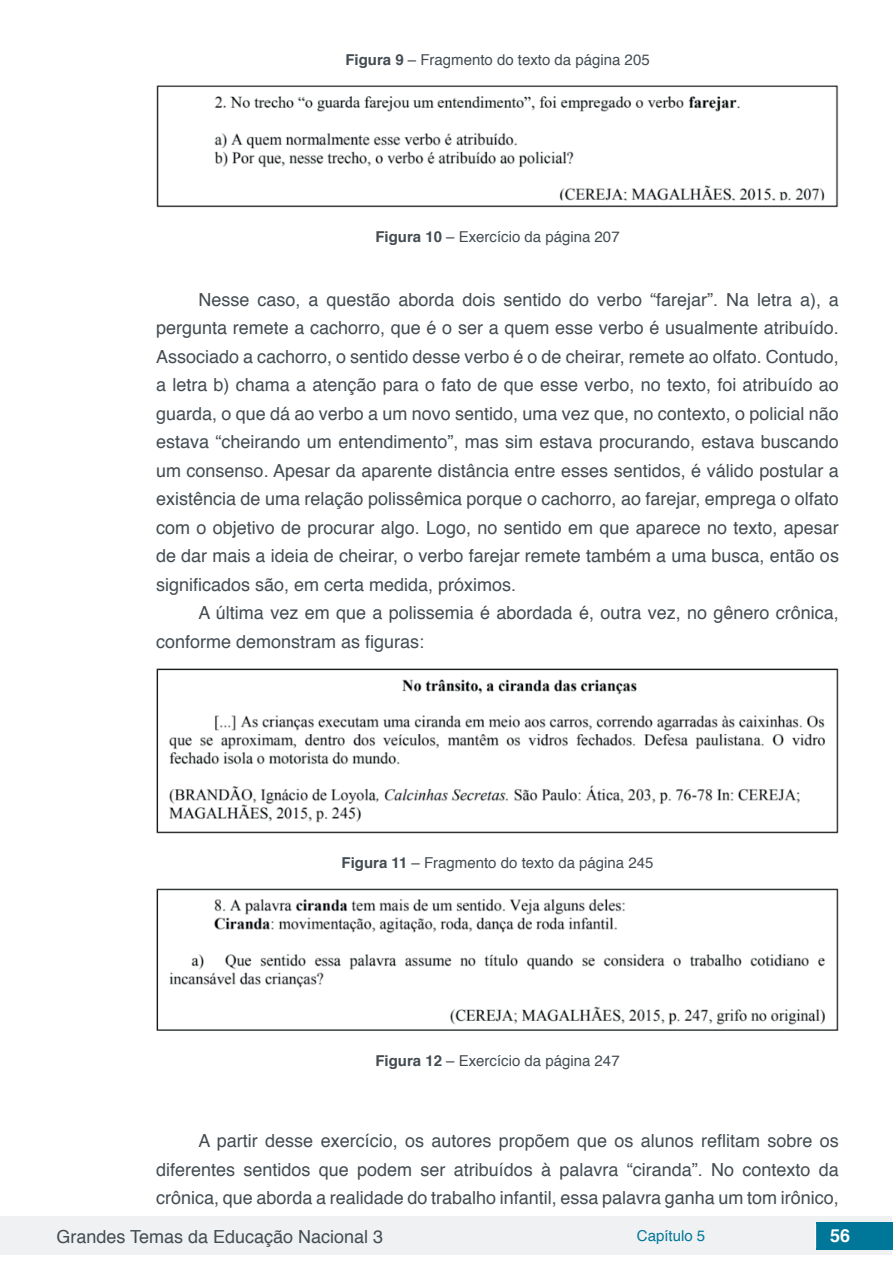
<style>
.page{position:relative;width:893px;height:1263px;background:#fff}
.page>*{position:absolute;margin:0;border:0;box-sizing:border-box;transform-origin:0 0}
.t1{font:18px/28.5px "Helvetica";color:#434c52;text-align:justify}
.t2{font:700 18px "Helvetica";color:#fff}
.t3{font:15px "Helvetica";color:#434c52}
.t4{font:15px "Helvetica";color:#007699}
.s1{font-weight:700}
</style>
<div class="page">
<div style="left:1px;top:1216px;width:891px;height:38px;background:#f0f1f2"></div>
<div style="left:816px;top:1222px;width:77px;height:27px;background:#007699"></div>
<svg style="left:815px;top:1224px;width:1px;height:24px"></svg>
<img style="left:156px;top:85px;width:683px;height:122px">
<img style="left:156px;top:668px;width:683px;height:165px">
<img style="left:156px;top:888px;width:683px;height:143px">
<p class="t3" style="left:345px;top:48px;width:306px"><span class="s1">Figura 9</span> – Fragmento do texto da página 205</p>
<p class="t3" style="left:375px;top:226px;width:246px"><span class="s1">Figura 10</span> – Exercício da página 207</p>
<p class="t1" style="left:156px;top:286px;width:684px;text-indent:43px">Nesse caso, a questão aborda dois sentido do verbo “farejar”. Na letra a), a pergunta remete a cachorro, que é o ser a quem esse verbo é usualmente atribuído.<br>Associado a cachorro, o sentido desse verbo é o de cheirar, remete ao olfato. Contudo, a letra b) chama a atenção para o fato de que esse verbo, no texto, foi atribuído ao guarda, o que dá ao verbo a um novo sentido, uma vez que, no contexto, o policial não estava “cheirando um entendimento”, mas sim estava procurando, estava buscando um consenso. Apesar da aparente distância entre esses sentidos, é válido postular a existência de uma relação polissêmica porque o cachorro, ao farejar, emprega o olfato com o objetivo de procurar algo. Logo, no sentido em que aparece no texto, apesar de dar mais a ideia de cheirar, o verbo farejar remete também a uma busca, então os significados são, em certa medida, próximos.</p>
<p class="t1" style="left:156px;top:599px;width:684px;text-indent:43px">A última vez em que a polissemia é abordada é, outra vez, no gênero crônica, conforme demonstram as figuras:</p>
<p class="t3" style="left:342px;top:852px;width:313px"><span class="s1">Figura 11</span> – Fragmento do texto da página 245</p>
<p class="t3" style="left:375px;top:1049px;width:246px"><span class="s1">Figura 12</span> – Exercício da página 247</p>
<p class="t1" style="left:156px;top:1127px;width:684px;text-indent:43px">A partir desse exercício, os autores propõem que os alunos reflitam sobre os diferentes sentidos que podem ser atribuídos à palavra “ciranda”. No contexto da crônica, que aborda a realidade do trabalho infantil, essa palavra ganha um tom irônico,</p>
<p class="t1" style="left:56px;top:1223px;width:328px">Grandes Temas da Educação Nacional 3</p>
<p class="t4" style="left:637px;top:1224px;width:70px">Capítulo 5</p>
<p class="t2" style="left:830px;top:1221px;width:22px">56</p>
</div>
